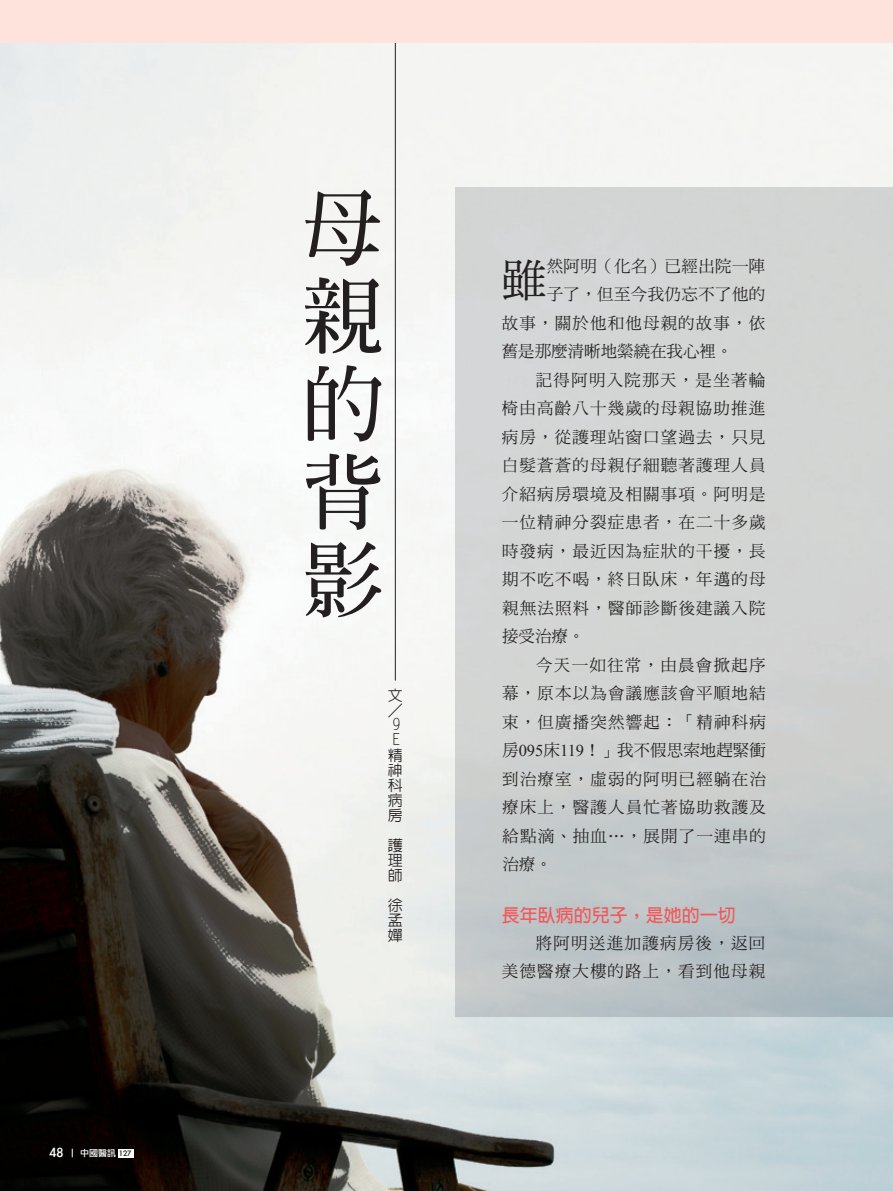
<style>
.page{position:relative;width:893px;height:1191px;background:#fff}
.page>*{position:absolute;margin:0;border:0;box-sizing:border-box;transform-origin:0 0}
.t1{font:700 82.2px/87.9px "Inn Ming";color:#231f20;text-align:justify}
.t2{font:45px "DF Ming Std W5";color:#231f20}
.t3{font:700 18px "Lin Gothic";color:#f0595b}
.t4{font:16.5px/28.5px "DF Ming Std W5";letter-spacing:.07em;color:#231f20;text-align:right}
.t5{font:16.5px "DF Ming Std W5";color:#231f20}
.t6{font:16.5px "DF Ming Std W5";letter-spacing:.02em;color:#231f20}
.t7{font:500 15px/15px "Lin Gothic";color:#231f20;text-align:justify}
.t8{font:9px "Li Gothic Med";color:#fff}
.s1{font-size:15px}
.s2{color:#231f20}
.s3{font-family:"Times New Roman"}
</style>
<div class="page">
<img style="left:0;top:43px;width:893px;height:1148px">
<svg style="left:455px;top:187px;width:438px;height:829px;background:#cccfd0"></svg>
<hr style="left:395px;top:26px;width:1px;height:654px;background:#231f20">
<div style="left:0;top:0;width:893px;height:43px;background:#fde3dc"></div>
<div style="left:118px;top:1148px;width:15px;height:9px;background:#fff"></div>
<svg style="left:388px;top:703px;width:14px;height:14px"></svg>
<p class="t8" style="left:50px;top:1148px;width:83px"><span class="s1">48</span> 中國醫訊 <span class="s2">127</span></p>
<h1 class="t1" style="left:302px;top:184px;width:81px">母親的背影</h1>
<p class="t7" style="left:388px;top:687px;width:16px">文</p>
<p class="t7" style="left:393px;top:716px;width:9px">9<br>E</p>
<p class="t7" style="left:388px;top:747px;width:16px">精神科病房</p>
<p class="t7" style="left:388px;top:837px;width:16px">護理師</p>
<p class="t7" style="left:388px;top:897px;width:16px">徐孟嬋</p>
<h2 class="t2" style="left:502px;top:255px;width:46px">雖</h2>
<p class="t6" style="left:547px;top:257px;width:220px">然阿明（化名）已經出院一陣</p>
<p class="t6" style="left:547px;top:285px;width:220px">子了，但至今我仍忘不了他的</p>
<p class="t4" style="left:502px;top:308px;width:265px">故事，關於他和他母親的故事，依</p>
<p class="t5" style="left:502px;top:342px;width:232px">舊是那麼清晰地縈繞在我心裡。</p>
<p class="t4" style="left:536px;top:365px;width:231px">記得阿明入院那天，是坐著輪</p>
<p class="t4" style="left:502px;top:393px;width:265px">椅由高齡八十幾歲的母親協助推進</p>
<p class="t4" style="left:502px;top:422px;width:265px">病房，從護理站窗口望過去，只見</p>
<p class="t4" style="left:502px;top:450px;width:265px">白髮蒼蒼的母親仔細聽著護理人員</p>
<p class="t4" style="left:502px;top:479px;width:265px">介紹病房環境及相關事項。阿明是</p>
<p class="t4" style="left:502px;top:507px;width:265px">一位精神分裂症患者，在二十多歲</p>
<p class="t4" style="left:502px;top:536px;width:265px">時發病，最近因為症狀的干擾，長</p>
<p class="t4" style="left:502px;top:564px;width:265px">期不吃不喝，終日臥床，年邁的母</p>
<p class="t4" style="left:502px;top:593px;width:265px">親無法照料，醫師診斷後建議入院</p>
<p class="t4" style="left:502px;top:621px;width:84px">接受治療。</p>
<p class="t4" style="left:536px;top:650px;width:231px">今天一如往常，由晨會掀起序</p>
<p class="t4" style="left:502px;top:678px;width:265px">幕，原本以為會議應該會平順地結</p>
<p class="t4" style="left:502px;top:707px;width:265px">束，但廣播突然響起：「精神科病</p>
<p class="t5" style="left:502px;top:741px;width:265px">房<span class="s3">095</span>床<span class="s3">119</span>！」我不假思索地趕緊衝</p>
<p class="t4" style="left:502px;top:764px;width:265px">到治療室，虛弱的阿明已經躺在治</p>
<p class="t4" style="left:502px;top:792px;width:265px">療床上，醫護人員忙著協助救護及</p>
<p class="t4" style="left:502px;top:821px;width:265px">給點滴、抽血⋯，展開了一連串的</p>
<p class="t4" style="left:502px;top:849px;width:51px">治療。</p>
<p class="t3" style="left:502px;top:906px;width:235px">長年臥病的兒子，是她的一切</p>
<p class="t4" style="left:502px;top:928px;width:265px">將阿明送進加護病房後，返回<br>美德醫療大樓的路上，看到他母親</p>
</div>
